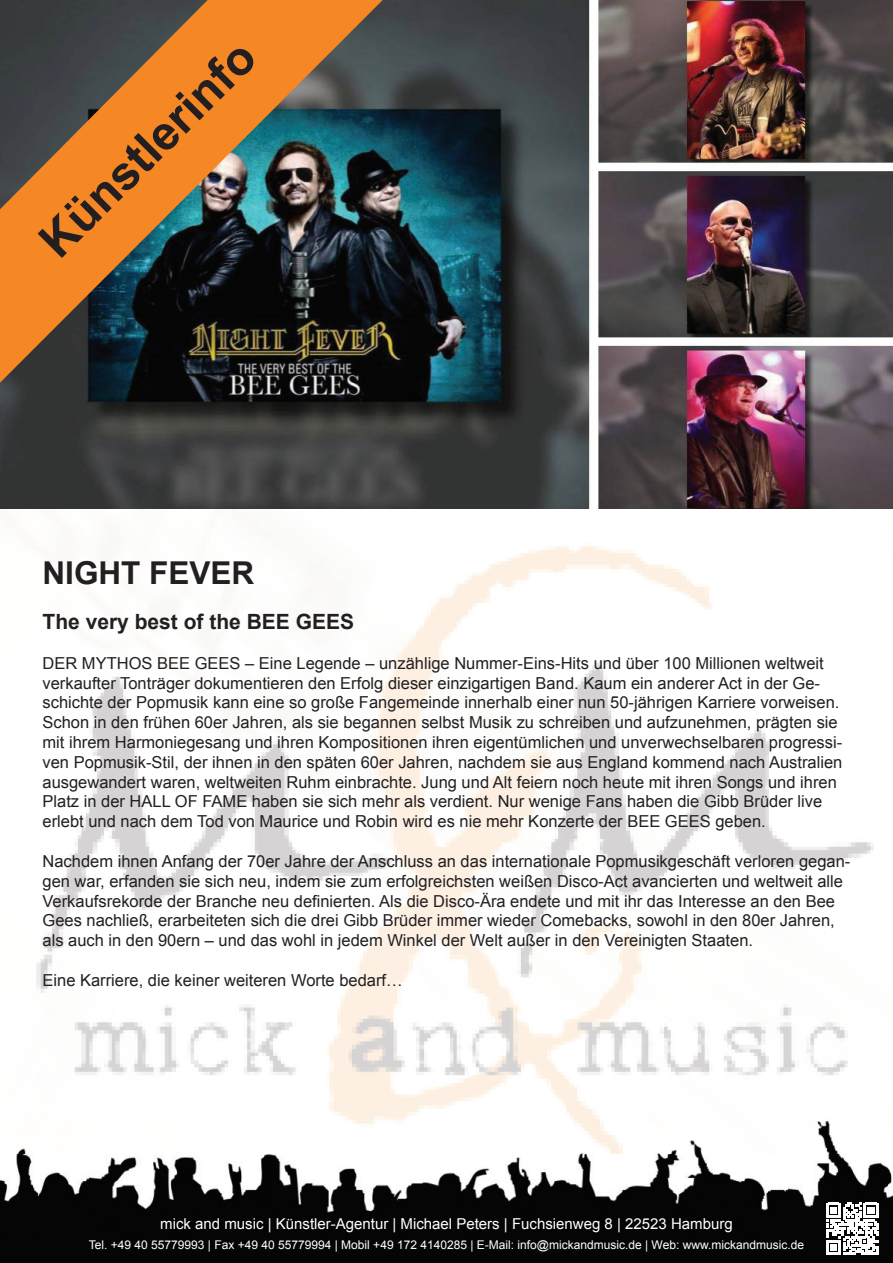
<style>
.page{position:relative;width:893px;height:1263px;background:#fff}
.page>*{position:absolute;margin:0;border:0;box-sizing:border-box;transform-origin:0 0}
.t1{font:700 48px "Arial";color:#231f20}
.t2{font:700 31.5px "Arial";color:#231f20}
.t3{font:700 21px "Arial";color:#231f20}
.t4{font:16.5px/19.8px "Arial";color:#231f20}
.t5{font:15px "Arial";color:#fff}
.t6{font:12px "Arial";color:#fff}
</style>
<div class="page">
<img style="left:0;top:508px;width:892px;height:606px">
<img style="left:0;top:1154px;width:893px;height:109px">
<img style="left:17px;top:1114px;width:822px;height:40px">
<svg style="left:826px;top:1203px;width:52px;height:52px"></svg>
<img style="left:0;top:0;width:893px;height:508px">
<img style="left:0;top:0;width:383px;height:383px">
<h1 class="t1" style="left:25px;top:226px;width:284px;rotate:-45deg">Künstlerinfo</h1>
<h2 class="t2" style="left:43px;top:552px;width:213px">NIGHT FEVER</h2>
<p class="t3" style="left:43px;top:608px;width:313px">The very best of the BEE GEES</p>
<p class="t4" style="left:43px;top:653px;width:801px">DER MYTHOS BEE GEES – Eine Legende – unzählige Nummer-Eins-Hits und über 100 Millionen weltweit verkaufter Tonträger dokumentieren den Erfolg dieser einzigartigen Band. Kaum ein anderer Act in der Ge&shy;schichte der Popmusik kann eine so große Fangemeinde innerhalb einer nun 50-jährigen Karriere vorweisen.<br>Schon in den frühen 60er Jahren, als sie begannen selbst Musik zu schreiben und aufzunehmen, prägten sie mit ihrem Harmoniegesang und ihren Kompositionen ihren eigentümlichen und unverwechselbaren progressi&shy;ven Popmusik-Stil, der ihnen in den späten 60er Jahren, nachdem sie aus England kommend nach Australien ausgewandert waren, weltweiten Ruhm einbrachte. Jung und Alt feiern noch heute mit ihren Songs und ihren Platz in der HALL OF FAME haben sie sich mehr als verdient. Nur wenige Fans haben die Gibb Brüder live erlebt und nach dem Tod von Maurice und Robin wird es nie mehr Konzerte der BEE GEES geben.</p>
<p class="t4" style="left:43px;top:851px;width:809px">Nachdem ihnen Anfang der 70er Jahre der Anschluss an das internationale Popmusikgeschäft verloren gegan&shy;gen war, erfanden sie sich neu, indem sie zum erfolgreichsten weißen Disco-Act avancierten und weltweit alle Verkaufsrekorde der Branche neu definierten. Als die Disco-Ära endete und mit ihr das Interesse an den Bee Gees nachließ, erarbeiteten sich die drei Gibb Brüder immer wieder Comebacks, sowohl in den 80er Jahren, als auch in den 90ern – und das wohl in jedem Winkel der Welt außer in den Vereinigten Staaten.</p>
<p class="t4" style="left:43px;top:970px;width:362px">Eine Karriere, die keiner weiteren Worte bedarf…</p>
<p class="t5" style="left:160px;top:1214px;width:574px">mick and music | Künstler-Agentur | Michael Peters | Fuchsienweg 8 | 22523 Hamburg</p>
<p class="t6" style="left:89px;top:1237px;width:717px">Tel. +49 40 55779993 | Fax +49 40 55779994 | Mobil +49 172 4140285 | E-Mail: info@mickandmusic.de | Web: www.mickandmusic.de</p>
</div>
